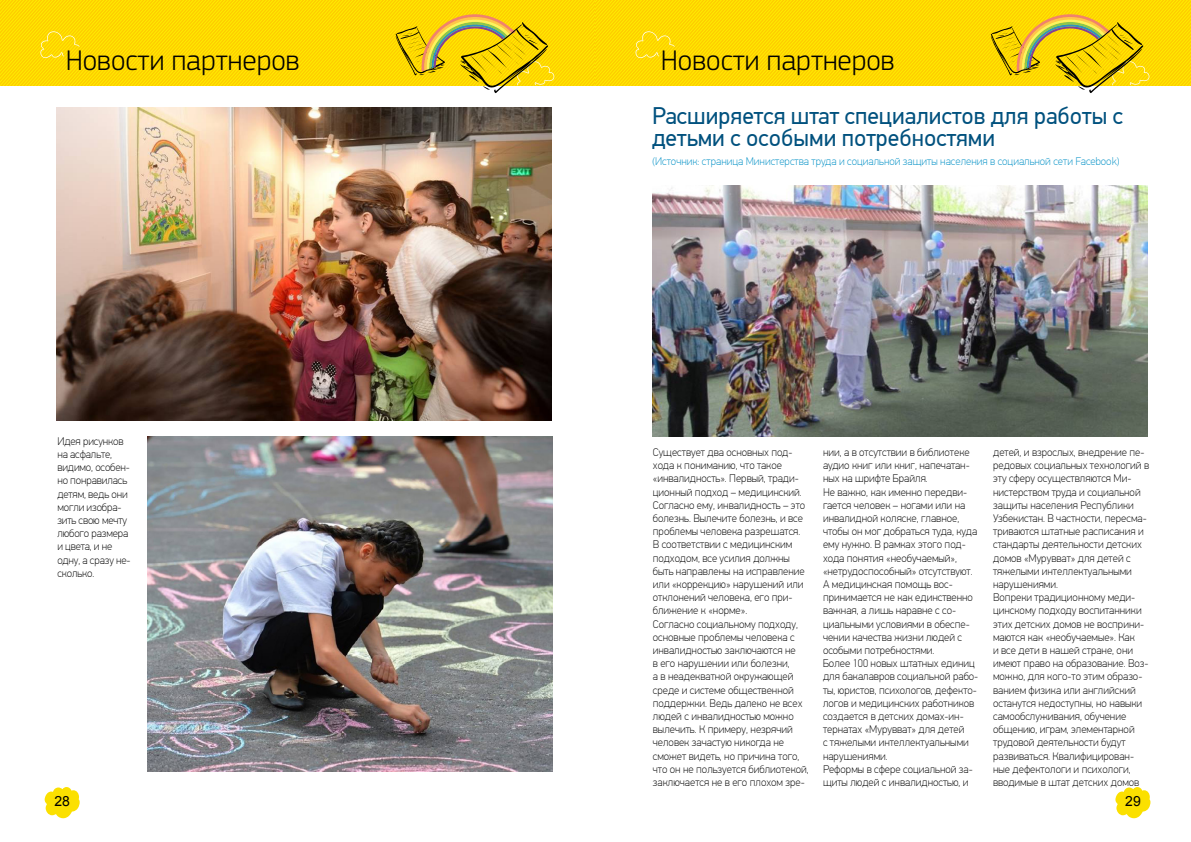
<style>
.page{position:relative;width:1191px;height:842px;background:#fff}
.page>*{position:absolute;margin:0;border:0;box-sizing:border-box;transform-origin:0 0}
.t1{font:300 29.5px "PF Square Sans Pro";color:#000}
.t2{font:24px/22px "PF Din Text Pro";color:#00517e}
.t3{font:14px "Arial";color:#000}
.t4{font:100 11px/13.2px "PF Din Text Pro";color:#000}
.t5{font:100 11px "PF Din Text Pro";color:#0090c6}
</style>
<div class="page">
<svg style="left:1115px;top:787px;width:35px;height:31px"></svg>
<svg style="left:45px;top:787px;width:35px;height:31px"></svg>
<svg style="left:0;top:0;width:392px;height:85px;background:#fed900"></svg>
<svg style="left:40px;top:31px;width:40px;height:27px"></svg>
<svg style="left:392px;top:0;width:203px;height:93px;background:#eece1c"></svg>
<svg style="left:595px;top:0;width:392px;height:85px;background:#fed900"></svg>
<svg style="left:635px;top:31px;width:39px;height:27px"></svg>
<svg style="left:987px;top:0;width:203px;height:93px;background:#eece1c"></svg>
<img style="left:148px;top:436px;width:404px;height:335px">
<img style="left:57px;top:108px;width:494px;height:313px">
<img style="left:652px;top:185px;width:495px;height:251px">
<h1 class="t1" style="left:66px;top:50px;width:236px">Новости партнеров</h1>
<h1 class="t1" style="left:661px;top:50px;width:236px">Новости партнеров</h1>
<h2 class="t2" style="left:652px;top:105px;width:472px">Расширяется штат специалистов для работы с детьми с особыми потребностями</h2>
<p class="t4" style="left:57px;top:434px;width:75px">Идея рисунков на асфальте, видимо, особен&shy;но понравилась детям, ведь они могли изобра&shy;зить свою мечту любого размера и цвета, и не одну, а сразу не&shy;сколько.</p>
<p class="t5" style="left:652px;top:155px;width:469px">(Источник: страница Министерства труда и социальной защиты населения в социальной сети Facebook)</p>
<p class="t4" style="left:653px;top:446px;width:157px">Существует два основных под&shy;хода к пониманию, что такое «инвалидность». Первый, тради&shy;ционный подход – медицинский.<br>Согласно ему, инвалидность – это болезнь. Вылечите болезнь, и все проблемы человека разрешатся.<br>В соответствии с медицинским подходом, все усилия должны быть направлены на исправление или «коррекцию» нарушений или отклонений человека, его при&shy;ближение к «норме».<br>Согласно социальному подходу, основные проблемы человека с инвалидностью заключаются не<br>в его нарушении или болезни,<br>а в неадекватной окружающей среде и системе общественной поддержки. Ведь далеко не всех людей с инвалидностью можно вылечить. К примеру, незрячий человек зачастую никогда не сможет видеть, но причина того, что он не пользуется библиотекой, заключается не в его плохом зре-</p>
<p class="t4" style="left:823px;top:446px;width:157px">нии, а в отсутствии в библиотеке аудио книг или книг, напечатан&shy;ных на шрифте Брайля.<br>Не важно, как именно передви&shy;гается человек – ногами или на инвалидной коляске, главное, чтобы он мог добраться туда, куда ему нужно. В рамках этого под&shy;хода понятия «необучаемый», «нетрудоспособный» отсутствуют.<br>А медицинская помощь вос&shy;принимается не как единственно важная, а лишь наравне с со&shy;циальными условиями в обеспе&shy;чении качества жизни людей с особыми потребностями.<br>Более 100 новых штатных единиц для бакалавров социальной рабо&shy;ты, юристов, психологов, дефекто&shy;логов и медицинских работников создается в детских домах-ин&shy;тернатах «Мурувват» для детей<br>с тяжелыми интеллектуальными нарушениями.<br>Реформы в сфере социальной за&shy;щиты людей с инвалидностью, и</p>
<p class="t4" style="left:993px;top:446px;width:157px">детей, и взрослых, внедрение пе&shy;редовых социальных технологий в эту сферу осуществляются Ми&shy;нистерством труда и социальной защиты населения Республики<br>Узбекистан. В частности, пересма&shy;триваются штатные расписания и стандарты деятельности детских домов «Мурувват» для детей с тяжелыми интеллектуальными нарушениями.<br>Вопреки традиционному меди&shy;цинскому подходу воспитанники этих детских домов не восприни&shy;маются как «необучаемые». Как<br>и все дети в нашей стране, они имеют право на образование. Воз&shy;можно, для кого-то этим образо&shy;ванием физика или английский останутся недоступны, но навыки самообслуживания, обучение общению, играм, элементарной трудовой деятельности будут развиваться. Квалифицирован&shy;ные дефектологи и психологи, вводимые в штат детских домов</p>
<p class="t3" style="left:54px;top:792px;width:17px">28</p>
<p class="t3" style="left:1125px;top:792px;width:17px">29</p>
</div>
